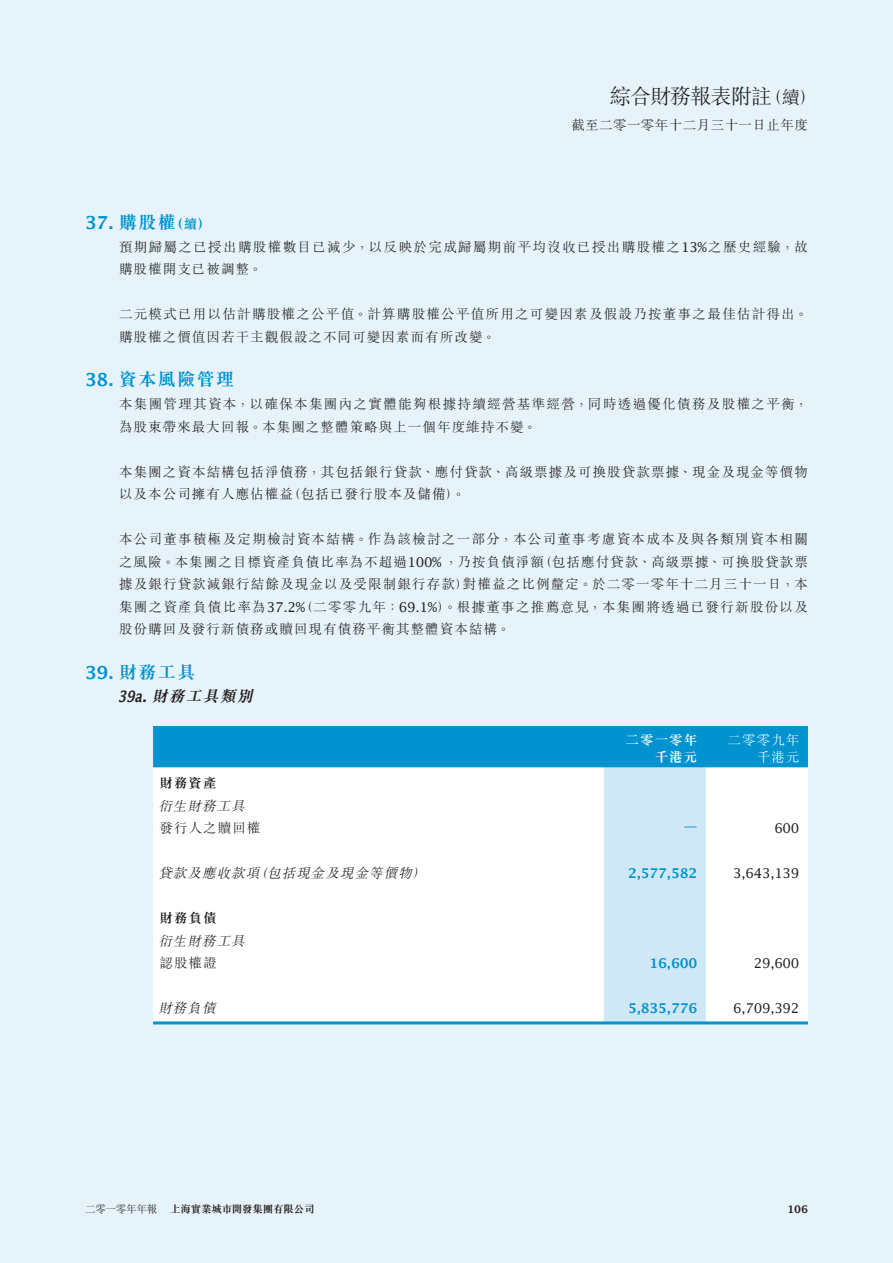
<style>
.page{position:relative;width:893px;height:1263px;background:#e6f3fa}
.page>*{position:absolute;margin:0;border:0;box-sizing:border-box;transform-origin:0 0}
.t1{font:300 21px "M Sung HK";letter-spacing:-.04em;color:#231f20}
.t2{font:700 18px "M Sung HK";letter-spacing:.08em;color:#0093d0}
.t3{font:600 18px "Lucida Fax";color:#0093d0}
.t4{font:300 18px "M Sung HK";color:#231f20}
.t5{font:italic 700 15.75px "M Sung HK";color:#231f20}
.t6{font:italic 600 15.75px "Lucida Fax";color:#231f20;scale:.8 1}
.t7{font:300 13.5px/22.5px "M Sung HK";letter-spacing:.085em;color:#231f20}
.t8{font:italic 300 13.5px "M Sung HK";color:#231f20}
.t9{font:13.5px "Lucida Fax";letter-spacing:-.02em;color:#231f20}
.t10{font:600 13.5px "Lucida Fax";letter-spacing:-.02em;color:#0093d0}
.t11{font:300 13.5px "M Sung HK";letter-spacing:.035em;color:#231f20}
.t12{font:300 13.5px "M Sung HK";letter-spacing:.08em;color:#fff}
.t13{font:700 13.5px "M Sung HK";letter-spacing:.08em;color:#fff}
.t14{font:700 13.5px "M Sung HK";letter-spacing:.08em;color:#231f20}
.t15{font:700 13.5px "M Sung HK";color:#0093d0}
.t16{font:700 10.5px "M Sung HK";letter-spacing:-.02em;color:#231f20}
.t17{font:300 10.5px "M Sung HK";letter-spacing:-.02em;color:#231f20}
.t18{font:600 10.5px "Lucida Fax";color:#231f20}
.s1{font-family:"M Sung HK";font-weight:700}
.s2{font-family:"Lucida Fax";font-weight:400}
.s3{font-family:"Lucida Fax";font-weight:600}
</style>
<div class="page">
<svg style="left:153px;top:726px;width:655px;height:295px;background:#d4ecf7"></svg>
<hr style="left:153px;top:1021px;width:655px;height:3px;background:#0093d0">
<h1 class="t1" style="left:610px;top:81px;width:164px">綜合財務報表附註</h1>
<h2 class="t4" style="left:764px;top:85px;width:54px">（續(</h2>
<p class="t11" style="left:571px;top:116px;width:238px">截至二零一零年十二月三十一日止年度</p>
<h2 class="t3" style="left:85px;top:211px;width:92px">37. <span class="s1">購股權</span></h2>
<p class="t7" style="left:119px;top:235px;width:690px">預期歸屬之已授出購股權數目已減少，以反映於完成歸屬期前平均沒收已授出購股權之<span class="s2">13%</span>之歷史經驗，故購股權開支已被調整。</p>
<p class="t7" style="left:119px;top:302px;width:690px">二元模式已用以估計購股權之公平值。計算購股權公平值所用之可變因素及假設乃按董事之最佳估計得出。購股權之價值因若干主觀假設之不同可變因素而有所改變。</p>
<h2 class="t2" style="left:85px;top:371px;width:151px"><span class="s3">38.</span> 資本風險管理</h2>
<p class="t7" style="left:119px;top:392px;width:690px">本集團管理其資本，以確保本集團內之實體能夠根據持續經營基準經營，同時透過優化債務及股權之平衡，為股東帶來最大回報。本集團之整體策略與上一個年度維持不變。</p>
<p class="t7" style="left:288px;top:460px;width:522px;text-indent:-169px">本集團之資本結構包括淨債務，其包括銀行貸款、應付貸款、高級票據及可換股貸款票據、現金及現金等價物（包括已發行股本及儲備。(</p>
<p class="t15" style="left:171px;top:217px;width:41px">（續(</p>
<p class="t7" style="left:119px;top:482px;width:175px">以及本公司擁有人應佔權益</p>
<p class="t7" style="left:119px;top:527px;width:690px;text-align:right">本公司董事積極及定期檢討資本結構。作為該檢討之一部分，本公司董事考慮資本成本及與各類別資本相關（包括應付貸款、高級票據、可換股貸款票</p>
<p class="t7" style="left:463px;top:550px;width:346px;text-indent:-344px">之風險。本集團之目標資產負債比率為不超過<span class="s2">100%</span>，乃按負債淨額<br>對權益之比例釐定。於二零一零年十二月三十一日，本</p>
<p class="t7" style="left:300px;top:572px;width:510px;text-indent:-181px">據及銀行貸款減銀行結餘及現金以及受限制銀行存款）<br>（二零零九年：<span class="s2">69.1%</span>）。根據董事之推薦意見，本集團將透過已發行新股份以及</p>
<p class="t7" style="left:119px;top:595px;width:393px">集團之資產負債比率為<span class="s2">37.2%<br></span>股份購回及發行新債務或贖回現有債務平衡其整體資本結構。</p>
<h2 class="t2" style="left:85px;top:663px;width:112px"><span class="s3">39.</span> 財務工具</h2>
<p class="t5" style="left:134px;top:688px;width:123px"><span class="s3">.a</span> 財務工具類別</p>
<p class="t6" style="left:118px;top:686px;width:27px">39</p>
<p class="t13" style="left:626px;top:733px;width:73px">二零一零年</p>
<p class="t12" style="left:728px;top:731px;width:73px">二零零九年</p>
<p class="t13" style="left:655px;top:750px;width:44px">千港元</p>
<p class="t12" style="left:757px;top:747px;width:44px">千港元</p>
<p class="t14" style="left:159px;top:777px;width:59px">財務資產</p>
<p class="t8" style="left:158px;top:796px;width:92px">衍生財務工具</p>
<p class="t7" style="left:159px;top:816px;width:102px">發行人之贖回權</p>
<p class="t10" style="left:684px;top:818px;width:15px">—</p>
<p class="t9" style="left:774px;top:820px;width:27px">600</p>
<p class="t8" style="left:158px;top:864px;width:259px">貸款及應收款項包括現金及現金等價物</p>
<p class="t8" style="left:254px;top:864px;width:19px">（</p>
<p class="t8" style="left:412px;top:864px;width:19px">(</p>
<p class="t10" style="left:628px;top:865px;width:71px">2,577,582</p>
<p class="t9" style="left:733px;top:865px;width:68px">3,643,139</p>
<p class="t14" style="left:159px;top:912px;width:59px">財務負債</p>
<p class="t8" style="left:158px;top:931px;width:92px">衍生財務工具</p>
<p class="t7" style="left:159px;top:951px;width:59px">認股權證</p>
<p class="t10" style="left:650px;top:955px;width:49px">16,600</p>
<p class="t9" style="left:754px;top:955px;width:47px">29,600</p>
<p class="t8" style="left:158px;top:999px;width:62px">財務負債</p>
<p class="t10" style="left:628px;top:1000px;width:71px">5,835,776</p>
<p class="t9" style="left:733px;top:1000px;width:68px">6,709,392</p>
<p class="t17" style="left:85px;top:1201px;width:74px">二零一零年年報</p>
<p class="t16" style="left:170px;top:1204px;width:146px">上海實業城市開發集團有限公司</p>
<p class="t18" style="left:787px;top:1202px;width:22px">106</p>
</div>
